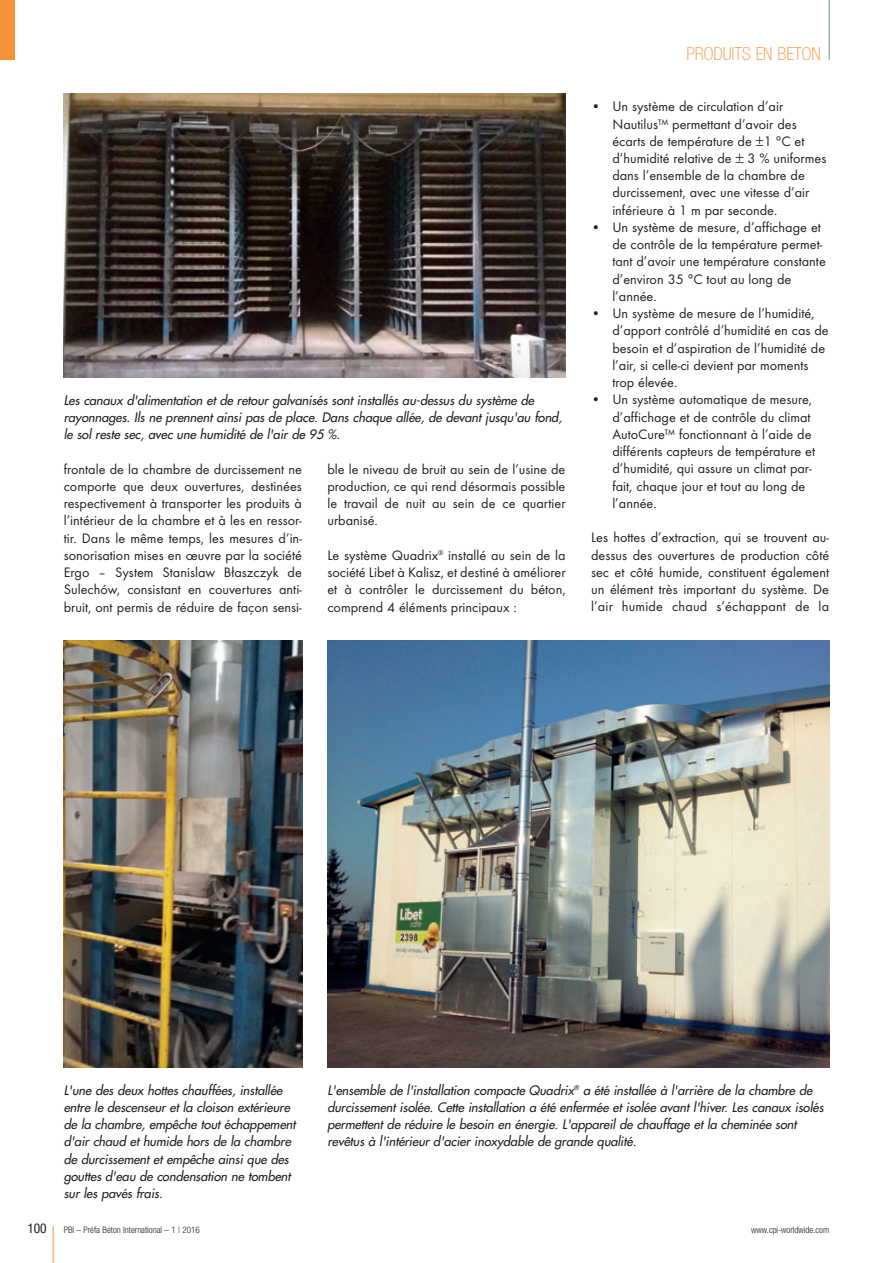
<style>
.page{position:relative;width:893px;height:1263px;background:#fff}
.page>*{position:absolute;margin:0;border:0;box-sizing:border-box;transform-origin:0 0}
.t1{font:100 condensed 18px "Helvetica Neue";color:#f69238}
.t2{font:14.25px/17.2px "Futura T";color:#231f20;text-align:justify}
.t3{font:condensed 13.5px "Helvetica Neue";color:#231f20}
.t4{font:italic 12.75px/17.2px "Futura";letter-spacing:-.005em;color:#231f20}
.t5{font:300 condensed 9px "Helvetica Neue";color:#231f20}
</style>
<div class="page">
<hr style="left:53px;top:1226px;width:1px;height:36px;background:#f69238">
<hr style="left:829px;top:0;width:1px;height:60px;background:#73909f">
<div style="left:0;top:0;width:15px;height:60px;background:#f69238"></div>
<img style="left:64px;top:94px;width:502px;height:284px">
<img style="left:64px;top:640px;width:238px;height:427px">
<img style="left:327px;top:640px;width:502px;height:427px">
<p class="t4" style="left:64px;top:392px;width:502px">Les canaux d'alimentation et de retour galvanisés sont installés au-dessus du système de rayonnages. Ils ne prennent ainsi pas de place. Dans chaque allée, de devant jusqu'au fond, le sol reste sec, avec une humidité de l'air de 95 %.</p>
<p class="t2" style="left:64px;top:461px;width:240px">frontale de la chambre de durcissement ne comporte que deux ouvertures, destinées respectivement à transporter les produits à l’intérieur de la chambre et à les en ressor&shy;tir. Dans le même temps, les mesures d’in&shy;sonorisation mises en œuvre par la société Ergo – System Stanislaw Błaszczyk de Sulechów, consistant en couvertures anti&shy;bruit, ont permis de réduire de façon sensi-</p>
<p class="t2" style="left:327px;top:461px;width:240px">ble le niveau de bruit au sein de l’usine de production, ce qui rend désormais possible le travail de nuit au sein de ce quartier urbanisé.</p>
<p class="t2" style="left:327px;top:548px;width:240px">Le système Quadrix<sup>®</sup> installé au sein de la société Libet à Kalisz, et destiné à améliorer et à contrôler le durcissement du béton, comprend 4 éléments principaux :</p>
<p class="t1" style="left:686px;top:47px;width:136px">PRODUITS EN BETON</p>
<p class="t2" style="left:612px;top:99px;width:215px;text-align:left;text-indent:-21px">• Un système de circulation d’air Nautilus™ permettant d’avoir des écarts de température de ±1 °C et d’humidité relative de ± 3 % uniformes dans l’ensemble de la chambre de durcissement, avec une vitesse d’air inférieure à 1 m par seconde.</p>
<p class="t2" style="left:612px;top:220px;width:215px;text-align:left;text-indent:-21px">• Un système de mesure, d’affichage et de contrôle de la température permet&shy;tant d’avoir une température constante d’environ 35 °C tout au long de l’année.</p>
<p class="t2" style="left:612px;top:306px;width:218px;text-align:left;text-indent:-21px">• Un système de mesure de l’humidité, d’apport contrôlé d’humidité en cas de besoin et d’aspiration de l’humidité de l’air, si celle-ci devient par moments trop élevée.</p>
<p class="t2" style="left:612px;top:392px;width:204px;text-align:left;text-indent:-21px">• Un système automatique de mesure, d’affichage et de contrôle du climat<br>AutoCure™ fonctionnant à l’aide de différents capteurs de température et d’humidité, qui assure un climat par&shy;fait, chaque jour et tout au long de l’année.</p>
<p class="t2" style="left:591px;top:530px;width:240px">Les hottes d’extraction, qui se trouvent au&shy;dessus des ouvertures de production côté sec et côté humide, constituent également un élément très important du système. De l’air humide chaud s’échappant de la</p>
<p class="t4" style="left:64px;top:1082px;width:236px">L 'une des deux hottes chauffées, installée entre le descenseur et la cloison extérieure de la chambre, empêche tout échappement d'air chaud et humide hors de la chambre de durcissement et empêche ainsi que des gouttes d'eau de condensation ne tombent sur les pavés frais.</p>
<p class="t4" style="left:327px;top:1082px;width:500px">L 'ensemble de l'installation compacte Quadrix<sup>®</sup> a été installée à l'arrière de la chambre de durcissement isolée. Cette installation a été enfermée et isolée avant l'hiver. Les canaux isolés permettent de réduire le besoin en énergie. L 'appareil de chauffage et la cheminée sont revêtus à l'intérieur d'acier inoxydable de grande qualité.</p>
<p class="t3" style="left:28px;top:1223px;width:21px">100</p>
<p class="t5" style="left:64px;top:1226px;width:138px">PBI – Préfa Béton International – 1 | 2016</p>
<p class="t5" style="left:751px;top:1226px;width:79px">www.cpi-worldwide.com</p>
</div>
